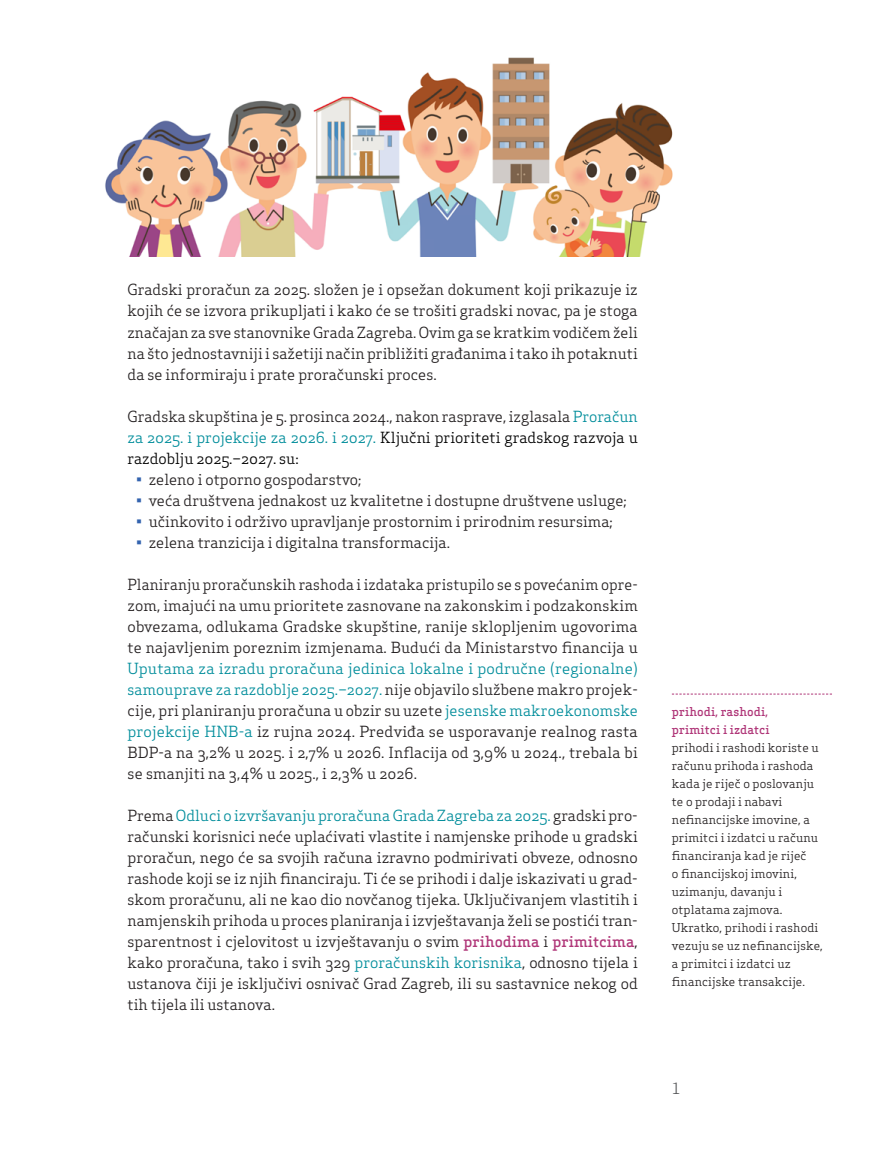
<style>
.page{position:relative;width:893px;height:1170px;background:#fff}
.page>*{position:absolute;margin:0;border:0;box-sizing:border-box;transform-origin:0 0}
.t1{font:15px/21px "Apex Serif";color:#231f20;text-align:justify}
.t2{font:15px "Apex Serif";color:#58595b}
.t3{font:12px/18px "Apex Serif";letter-spacing:.01em;color:#231f20}
.t4{font:500 12px/18px "Apex Serif";letter-spacing:.01em;color:#b03779}
.s1{color:#008d9b}
.s2{color:#000}
.s3{color:#3363af}
.s4{font-weight:500;color:#b03779}
</style>
<div class="page">
<svg style="left:672px;top:693px;width:160px;height:1px"></svg>
<img style="left:105px;top:57px;width:568px;height:199px">
<p class="t1" style="left:128px;top:279px;width:512px">Gradski proračun za 2025. složen je i opsežan dokument koji prikazuje iz kojih će se izvora prikupljati i kako će se trošiti gradski novac, pa je stoga značajan za sve stanovnike Grada Zagreba. Ovim ga se kratkim vodičem želi na što jednostavniji i sažetiji način približiti građanima i tako ih potaknuti da se informiraju i prate proračunski proces.</p>
<p class="t1" style="left:128px;top:405px;width:512px">Gradska skupština je 5. prosinca 2024., nakon rasprave, izglasala <span class="s1">Proračun za 2025. i projekcije za 2026. i 2027.</span> <span class="s2">Ključni prioriteti gradskog razvoja u razdoblju 2025.–2027. su:</span></p>
<p class="t1" style="left:136px;top:468px;width:227px"><span class="s3">•</span> zeleno i otporno gospodarstvo;</p>
<p class="t1" style="left:136px;top:489px;width:492px"><span class="s3">•</span> veća društvena jednakost uz kvalitetne i dostupne društvene usluge;</p>
<p class="t1" style="left:136px;top:510px;width:478px"><span class="s3">•</span> učinkovito i održivo upravljanje prostornim i prirodnim resursima;</p>
<p class="t1" style="left:136px;top:531px;width:315px"><span class="s3">•</span> zelena tranzicija i digitalna transformacija.</p>
<p class="t1" style="left:128px;top:573px;width:512px">Planiranju proračunskih rashoda i izdataka pristupilo se s povećanim opre&shy;zom, imajući na umu prioritete zasnovane na zakonskim i podzakonskim obvezama, odlukama Gradske skupštine, ranije sklopljenim ugovorima te najavljenim poreznim izmjenama. Budući da Ministarstvo financija u</p>
<p class="t1" style="left:128px;top:657px;width:512px"><span class="s1">Uputama za izradu proračuna jedinica lokalne i područne (regionalne) samouprave za razdoblje 2025.–2027.</span> nije objavilo službene makro projek&shy;cije, pri planiranju proračuna u obzir su uzete <span class="s1">jesenske makroekonomske projekcije HNB-a</span> iz rujna 2024. Predviđa se usporavanje realnog rasta BDP-a na 3,2% u 2025. i 2,7% u 2026. Inflacija od 3,9% u 2024., trebala bi se smanjiti na 3,4% u 2025., i 2,3% u 2026.</p>
<p class="t1" style="left:128px;top:804px;width:512px">Prema <span class="s1">Odluci o izvršavanju proračuna Grada Zagreba za 2025.</span> gradski pro&shy;računski korisnici neće uplaćivati vlastite i namjenske prihode u gradski proračun, nego će sa svojih računa izravno podmirivati obveze, odnosno rashode koji se iz njih financiraju. Ti će se prihodi i dalje iskazivati u grad&shy;skom proračunu, ali ne kao dio novčanog tijeka. Uključivanjem vlastitih i namjenskih prihoda u proces planiranja i izvještavanja želi se postići tran&shy;sparentnost i cjelovitost u izvještavanju o svim <span class="s4">prihodima</span> i <span class="s4">primitcima</span>, kako proračuna, tako i svih 329 <span class="s1">proračunskih korisnika</span>, odnosno tijela i ustanova čiji je isključivi osnivač Grad Zagreb, ili su sastavnice nekog od tih tijela ili ustanova.</p>
<p class="t4" style="left:672px;top:702px;width:99px">prihodi, rashodi, primitci i izdatci</p>
<p class="t3" style="left:672px;top:738px;width:153px">prihodi i rashodi koriste u računu prihoda i rashoda kada je riječ o poslovanju te o prodaji i nabavi nefinancijske imovine, a primitci i izdatci u računu financiranja kad je riječ<br>o financijskoj imovini, uzimanju, davanju i otplatama zajmova.<br>Ukratko, prihodi i rashodi vezuju se uz nefinancijske, a primitci i izdatci uz financijske transakcije.</p>
<p class="t2" style="left:672px;top:1078px;width:10px">1</p>
</div>
